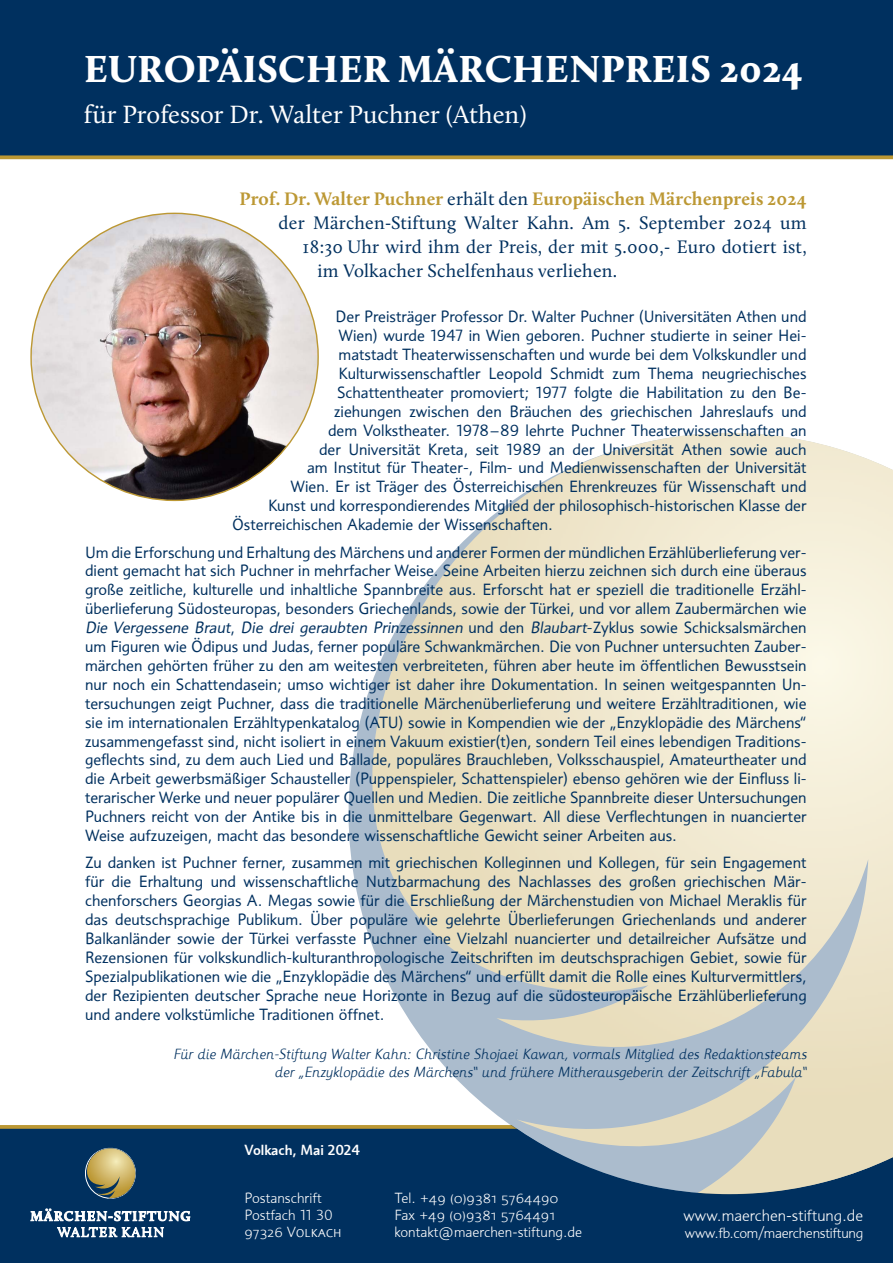
<style>
.page{position:relative;width:893px;height:1263px;background:#fff}
.page>*{position:absolute;margin:0;border:0;box-sizing:border-box;transform-origin:0 0}
.t1{font:900 39px "Calluna";letter-spacing:.015em;color:#fff}
.t2{font:25.8px "Calluna";color:#fff}
.t3{font:18.75px "Calluna";letter-spacing:.01em;color:#00305f}
.t4{font:700 18.75px "Calluna";letter-spacing:.01em;color:#bc9834}
.t5{font:15.75px/18.9px "Informa";color:#00305f;text-align:justify}
.t6{font:300 15.75px "Informa";color:#fff}
.t7{font:italic 300 14.25px/18px "Informa";color:#00305f;text-align:right}
.t8{font:300 14.25px/17.1px "Informa";color:#fff}
.t9{font:300 14.25px/17.1px "Informa SC";color:#fff}
.t10{font:300 14.25px "Informa";letter-spacing:-.02em;color:#fff}
.t11{font:500 14.25px "Informa";color:#fff}
.s1{font-weight:400;color:#00305f}
.s2{font-style:italic}
.s3{font-family:"Informa"}
</style>
<div class="page">
<div style="left:0;top:1127px;width:893px;height:136px;background:#00305f"></div>
<svg style="left:0;top:1125px;width:340px;height:4px"></svg>
<div style="left:0;top:0;width:893px;height:157px;background:#00305f"></div>
<svg style="left:0;top:155px;width:893px;height:4px;background:#a68b38"></svg>
<svg style="left:30px;top:1147px;width:161px;height:91px"></svg>
<img style="left:340px;top:433px;width:553px;height:762px">
<img style="left:31px;top:213px;width:287px;height:287px;border-radius:144px">
<h1 class="t1" style="left:84px;top:45px;width:720px">EUROPÄISCHER MÄRCHENPREIS 2024</h1>
<h2 class="t2" style="left:84px;top:98px;width:444px">für Professor Dr. Walter Puchner (Athen)</h2>
<p class="t4" style="left:240px;top:187px;width:569px">Prof. Dr. Walter Puchner <span class="s1">erhält den</span> Europäischen Märchenpreis 2024</p>
<p class="t3" style="left:279px;top:212px;width:530px">der Märchen-Stiftung Walter Kahn. Am 5. September 2024 um</p>
<p class="t3" style="left:303px;top:236px;width:506px">18:30 Uhr wird ihm der Preis, der mit 5.000,- Euro dotiert ist,</p>
<p class="t3" style="left:318px;top:260px;width:301px">im Volkacher Schelfenhaus verliehen.</p>
<p class="t5" style="left:336px;top:307px;width:473px">Der Preisträger Professor Dr. Walter Puchner (Universitäten Athen und</p>
<p class="t5" style="left:339px;top:326px;width:470px">Wien) wurde 1947 in Wien geboren. Puchner studierte in seiner Hei-</p>
<p class="t5" style="left:339px;top:345px;width:469px">matstadt Theaterwissenschaften und wurde bei dem Volkskundler und</p>
<p class="t5" style="left:339px;top:364px;width:470px">Kulturwissenschaftler Leopold Schmidt zum Thema neugriechisches</p>
<p class="t5" style="left:337px;top:383px;width:471px">Schattentheater promoviert; 1977 folgte die Habilitation zu den Be-</p>
<p class="t5" style="left:334px;top:402px;width:474px">ziehungen zwischen den Bräuchen des griechischen Jahreslaufs und</p>
<p class="t5" style="left:328px;top:421px;width:480px">dem Volkstheater. 1978–89 lehrte Puchner Theaterwissenschaften an</p>
<p class="t5" style="left:319px;top:439px;width:489px">der Universität Kreta, seit 1989 an der Universität Athen sowie auch</p>
<p class="t5" style="left:307px;top:458px;width:501px">am Institut für Theater-, Film- und Medienwissenschaften der Universität</p>
<p class="t5" style="left:291px;top:477px;width:518px">Wien. Er ist Träger des Österreichischen Ehrenkreuzes für Wissenschaft und</p>
<p class="t5" style="left:268px;top:496px;width:540px">Kunst und korrespondierendes Mitglied der philosophisch-historischen Klasse der</p>
<p class="t5" style="left:232px;top:515px;width:322px">Österreichischen Akademie der Wissenschaften.</p>
<p class="t5" style="left:85px;top:542px;width:723px">Um die Erforschung und Erhaltung des Märchens und anderer Formen der mündlichen Erzählüberlieferung ver&shy;dient gemacht hat sich Puchner in mehrfacher Weise. Seine Arbeiten hierzu zeichnen sich durch eine überaus große zeitliche, kulturelle und inhaltliche Spannbreite aus. Erforscht hat er speziell die traditionelle Erzähl&shy;überlieferung Südosteuropas, besonders Griechenlands, sowie der Türkei, und vor allem Zaubermärchen wie <span class="s2">Die Vergessene Braut</span>, <span class="s2">Die drei geraubten Prinzessinnen</span> u n d d e n <span class="s2">Blaubart</span>- Zy k l u s s ow i e S c h i c ks a l s m ä rc h e n um Figuren wie Ödipus und Judas, ferner populäre Schwankmärchen. Die von Puchner untersuchten Zauber&shy;märchen gehörten früher zu den am weitesten verbreiteten, führen aber heute im öffentlichen Bewusstsein nur noch ein Schattendasein; umso wichtiger ist daher ihre Dokumentation. In seinen weitgespannten Un&shy;tersuchungen zeigt Puchner, dass die traditionelle Märchenüberlieferung und weitere Erzähltraditionen, wie sie im internationalen Erzähltypenkatalog (ATU) sowie in Kompendien wie der „Enzyklopädie des Märchens“ zusammengefasst sind, nicht isoliert in einem Vakuum existier(t)en, sondern Teil eines lebendigen Traditions&shy;geflechts sind, zu dem auch Lied und Ballade, populäres Brauchleben, Volksschauspiel, Amateurtheater und die Arbeit gewerbsmäßiger Schausteller (Puppenspieler, Schattenspieler) ebenso gehören wie der Einfluss li&shy;terarischer Werke und neuer populärer Quellen und Medien. Die zeitliche Spannbreite dieser Untersuchungen Puchners reicht von der Antike bis in die unmittelbare Gegenwart. All diese Verflechtungen in nuancierter Weise aufzuzeigen, macht das besondere wissenschaftliche Gewicht seiner Arbeiten aus.</p>
<p class="t5" style="left:85px;top:853px;width:723px">Zu danken ist Puchner ferner, zusammen mit griechischen Kolleginnen und Kollegen, für sein Engagement für die Erhaltung und wissenschaftliche Nutzbarmachung des Nachlasses des großen griechischen Mär&shy;chenforschers Georgias A. Megas sowie für die Erschließung der Märchenstudien von Michael Meraklis für das deutschsprachige Publikum. Über populäre wie gelehrte Überlieferungen Griechenlands und anderer Balkanländer sowie der Türkei verfasste Puchner eine Vielzahl nuancierter und detailreicher Aufsätze und Rezensionen für volkskundlich-kulturanthropologische Zeitschriften im deutschsprachigen Gebiet, sowie für Spezialpublikationen wie die „Enzyklopädie des Märchens“ und erfüllt damit die Rolle eines Kulturvermittlers, der Rezipienten deutscher Sprache neue Horizonte in Bezug auf die südosteuropäische Erzählüberlieferung und andere volkstümliche Traditionen öffnet.</p>
<p class="t7" style="left:173px;top:1045px;width:635px">Für die Märchen-Stiftung Walter Kahn: Christine Shojaei Kawan, vormals Mitglied des Redaktionsteams der „Enzyklopädie des Märchens“ und frühere Mitherausgeberin der Zeitschrift „Fabula“</p>
<p class="t11" style="left:244px;top:1142px;width:117px">Volkach, Mai 2024</p>
<p class="t8" style="left:244px;top:1189px;width:90px">Postanschrift<br>Postfach 11 30</p>
<p class="t9" style="left:244px;top:1223px;width:99px">97326 Volkach</p>
<p class="t9" style="left:394px;top:1189px;width:166px"><span class="s3">Tel.</span> +49 (0)9381 5764490<br><span class="s3">Fax</span> +49 (0)9381 5764491</p>
<p class="t8" style="left:394px;top:1223px;width:189px">kontakt@maerchen-stiftung.de</p>
<p class="t6" style="left:683px;top:1206px;width:181px">www.maerchen-stiftung.de</p>
<p class="t10" style="left:685px;top:1225px;width:180px">www.fb.com/maerchenstiftung</p>
</div>
